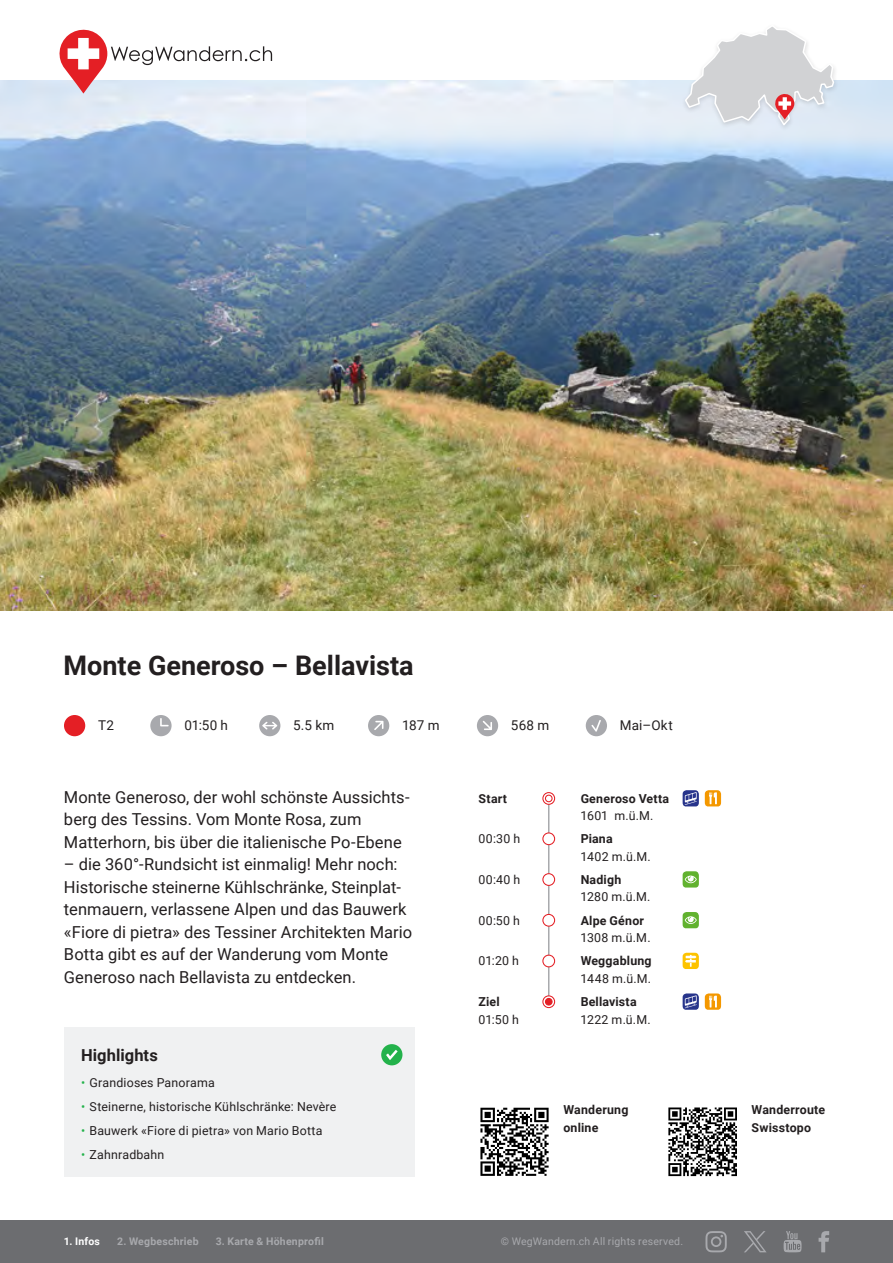
<style>
.page{position:relative;width:893px;height:1263px;background:#fff}
.page>*{position:absolute;margin:0;border:0;box-sizing:border-box;transform-origin:0 0}
._01_titel{font:700 27px "Roboto";color:#231f20}
._03_einleitung{font:16.5px/22.5px "Roboto";letter-spacing:.005em;color:#231f20}
._04_titel_klein{font:700 16.5px "Roboto";letter-spacing:.005em;color:#231f20}
._02_angaben{font:13.5px "Roboto";letter-spacing:.02em;color:#231f20}
._07_routenverlauf{font:12.3px/17.7px "Roboto";letter-spacing:.015em;color:#231f20}
._07_routenverlauf-2{font:700 12.3px/17.7px "Roboto";letter-spacing:.015em;color:#231f20}
._10_text_klein{font:700 12.3px/17.5px "Roboto";letter-spacing:.015em;color:#231f20}
.t1{font:700 10.5px "Roboto";letter-spacing:.025em;color:#a8a9ad}
.t2{font:10.5px "Roboto";letter-spacing:.02em;color:#a8a9ad}
.t3{font:700 10.5px "Roboto";letter-spacing:.02em;color:#fff}
.s1{color:#23b24b}
.s2{font-weight:400}
.s3{font-weight:700}
</style>
<div class="page">
<div style="left:0;top:1220px;width:893px;height:43px;background:#6c6d70"></div>
<svg style="left:705px;top:1231px;width:22px;height:21px"></svg>
<svg style="left:783px;top:1231px;width:19px;height:21px"></svg>
<svg style="left:819px;top:1231px;width:10px;height:21px"></svg>
<svg style="left:744px;top:1231px;width:22px;height:21px"></svg>
<img style="left:0;top:81px;width:893px;height:530px">
<hr style="left:548px;top:799px;width:1px;height:200px;background:#a8a9ad">
<div style="left:64px;top:715px;width:21px;height:21px;background:#e41f25;border-radius:50%"></div>
<div style="left:150px;top:715px;width:22px;height:21px;background:#a8a9ad;border-radius:50%"></div>
<svg style="left:160px;top:718px;width:9px;height:8px"></svg>
<div style="left:259px;top:715px;width:21px;height:21px;background:#a8a9ad;border-radius:50%"></div>
<svg style="left:262px;top:722px;width:15px;height:7px"></svg>
<div style="left:368px;top:715px;width:21px;height:21px;background:#a8a9ad;border-radius:50%"></div>
<svg style="left:374px;top:721px;width:9px;height:9px"></svg>
<div style="left:477px;top:715px;width:21px;height:21px;background:#a8a9ad;border-radius:50%"></div>
<svg style="left:483px;top:721px;width:9px;height:9px"></svg>
<div style="left:586px;top:715px;width:21px;height:21px;background:#a8a9ad;border-radius:50%"></div>
<svg style="left:591px;top:720px;width:10px;height:12px"></svg>
<svg style="left:543px;top:793px;width:12px;height:11px"></svg>
<div style="left:542px;top:792px;width:13px;height:13px;border:1px solid #e41f25;border-radius:50%"></div>
<div style="left:545px;top:795px;width:8px;height:7px;border:1px solid #e41f25;border-radius:50%"></div>
<svg style="left:683px;top:790px;width:16px;height:16px"></svg>
<svg style="left:705px;top:790px;width:16px;height:16px"></svg>
<div style="left:543px;top:833px;width:12px;height:12px;background:#fff;border-radius:50%"></div>
<div style="left:542px;top:832px;width:13px;height:13px;border:1px solid #e41f25;border-radius:50%"></div>
<div style="left:543px;top:874px;width:12px;height:11px;background:#fff;border-radius:50%"></div>
<div style="left:542px;top:873px;width:13px;height:13px;border:1px solid #e41f25;border-radius:50%"></div>
<svg style="left:683px;top:871px;width:16px;height:16px"></svg>
<div style="left:543px;top:914px;width:12px;height:12px;background:#fff;border-radius:50%"></div>
<div style="left:542px;top:914px;width:13px;height:13px;border:1px solid #e41f25;border-radius:50%"></div>
<svg style="left:683px;top:912px;width:16px;height:16px"></svg>
<div style="left:543px;top:955px;width:12px;height:12px;background:#fff;border-radius:50%"></div>
<div style="left:542px;top:955px;width:13px;height:12px;border:1px solid #e41f25;border-radius:50%"></div>
<svg style="left:683px;top:953px;width:16px;height:16px"></svg>
<svg style="left:543px;top:996px;width:12px;height:11px"></svg>
<div style="left:542px;top:995px;width:13px;height:13px;border:1px solid #e41f25;border-radius:50%"></div>
<div style="left:545px;top:998px;width:7px;height:7px;background:#e41f25;border-radius:50%"></div>
<div style="left:545px;top:998px;width:8px;height:7px;border:1px solid #e41f25;border-radius:50%"></div>
<svg style="left:683px;top:993px;width:16px;height:17px"></svg>
<svg style="left:705px;top:993px;width:16px;height:17px"></svg>
<div style="left:478px;top:1106px;width:73px;height:72px;background:linear-gradient(to right,#fff,#fff)"></div>
<svg style="left:480px;top:1108px;width:69px;height:68px"></svg>
<svg style="left:668px;top:1176px;width:69px;height:1px"></svg>
<svg style="left:668px;top:1107px;width:69px;height:69px"></svg>
<div style="left:64px;top:1027px;width:351px;height:149px;background:#f0f1f2"></div>
<div style="left:381px;top:1044px;width:21px;height:21px;background:#23b24b;border-radius:50%"></div>
<svg style="left:386px;top:1050px;width:12px;height:10px"></svg>
<svg style="left:57px;top:29px;width:215px;height:65px"></svg>
<div style="left:681px;top:22px;width:157px;height:109px;background:#231f20;opacity:.15"></div>
<svg style="left:684px;top:24px;width:151px;height:103px"></svg>
<p class="_01_titel" style="left:64px;top:646px;width:352px">Monte Generoso – Bellavista</p>
<p class="_02_angaben" style="left:98px;top:716px;width:17px">T2</p>
<p class="_02_angaben" style="left:184px;top:716px;width:45px">01:50 h</p>
<p class="_02_angaben" style="left:293px;top:716px;width:43px">5.5 km</p>
<p class="_02_angaben" style="left:402px;top:716px;width:39px">187 m</p>
<p class="_02_angaben" style="left:511px;top:716px;width:40px">568 m</p>
<p class="_02_angaben" style="left:620px;top:716px;width:54px">Mai–Okt</p>
<p class="_03_einleitung" style="left:64px;top:785px;width:347px">Monte Generoso, der wohl schönste Aussichts&shy;berg des Tessins. Vom Monte Rosa, zum<br>Matterhorn, bis über die italienische Po-Ebene</p>
<p class="_03_einleitung" style="left:64px;top:852px;width:350px">– die 360°-Rundsicht ist einmalig! Mehr noch:<br>Historische steinerne Kühlschränke, Steinplat&shy;tenmauern, verlassene Alpen und das Bauwerk «Fiore di pietra» des Tessiner Architekten Mario Botta gibt es auf der Wanderung vom Monte Generoso nach Bellavista zu entdecken.</p>
<p class="_04_titel_klein" style="left:81px;top:1044px;width:78px">Highlights</p>
<p class="_07_routenverlauf" style="left:81px;top:1073px;width:135px"><span class="s1">•</span> Grandioses Panorama</p>
<p class="_07_routenverlauf" style="left:81px;top:1097px;width:257px"><span class="s1">•</span> Steinerne, historische Kühlschränke: Nevère</p>
<p class="_07_routenverlauf" style="left:81px;top:1121px;width:243px"><span class="s1">•</span> Bauwerk «Fiore di pietra» von Mario Botta</p>
<p class="_07_routenverlauf" style="left:81px;top:1145px;width:85px"><span class="s1">•</span> Zahnradbahn</p>
<p class="t3" style="left:64px;top:1234px;width:38px">1. Infos</p>
<p class="t1" style="left:117px;top:1234px;width:83px">2. Wegbeschrieb</p>
<p class="t1" style="left:216px;top:1234px;width:110px">3. Karte &amp; Höhenprofil</p>
<p class="_07_routenverlauf-2" style="left:479px;top:789px;width:30px">Start</p>
<p class="_07_routenverlauf-2" style="left:581px;top:789px;width:90px">Generoso Vetta<br><span class="s2">1601 m.ü.M.</span></p>
<p class="_07_routenverlauf" style="left:479px;top:829px;width:43px">00:30 h</p>
<p class="_07_routenverlauf" style="left:581px;top:829px;width:72px"><span class="s3">Piana<br></span>1402 m.ü.M.</p>
<p class="_07_routenverlauf" style="left:479px;top:870px;width:43px">00:40 h</p>
<p class="_07_routenverlauf" style="left:581px;top:870px;width:71px"><span class="s3">Nadigh<br></span>1280 m.ü.M.</p>
<p class="_07_routenverlauf" style="left:479px;top:911px;width:43px">00:50 h</p>
<p class="_07_routenverlauf" style="left:581px;top:911px;width:71px"><span class="s3">Alpe Génor<br></span>1308 m.ü.M.</p>
<p class="_07_routenverlauf" style="left:479px;top:951px;width:42px">01:20 h</p>
<p class="_07_routenverlauf-2" style="left:581px;top:951px;width:73px">Weggablung<br><span class="s2">1448 m.ü.M.</span></p>
<p class="_07_routenverlauf-2" style="left:479px;top:992px;width:23px">Ziel</p>
<p class="_07_routenverlauf-2" style="left:581px;top:992px;width:58px">Bellavista</p>
<p class="_07_routenverlauf" style="left:479px;top:1010px;width:42px">01:50 h</p>
<p class="_07_routenverlauf" style="left:581px;top:1010px;width:72px">1222 m.ü.M.</p>
<p class="_10_text_klein" style="left:563px;top:1101px;width:66px">Wanderung online</p>
<p class="_10_text_klein" style="left:752px;top:1101px;width:75px">Wanderroute<br>Swisstopo</p>
<p class="t2" style="left:501px;top:1234px;width:184px">© WegWandern.ch All rights reserved.</p>
</div>
